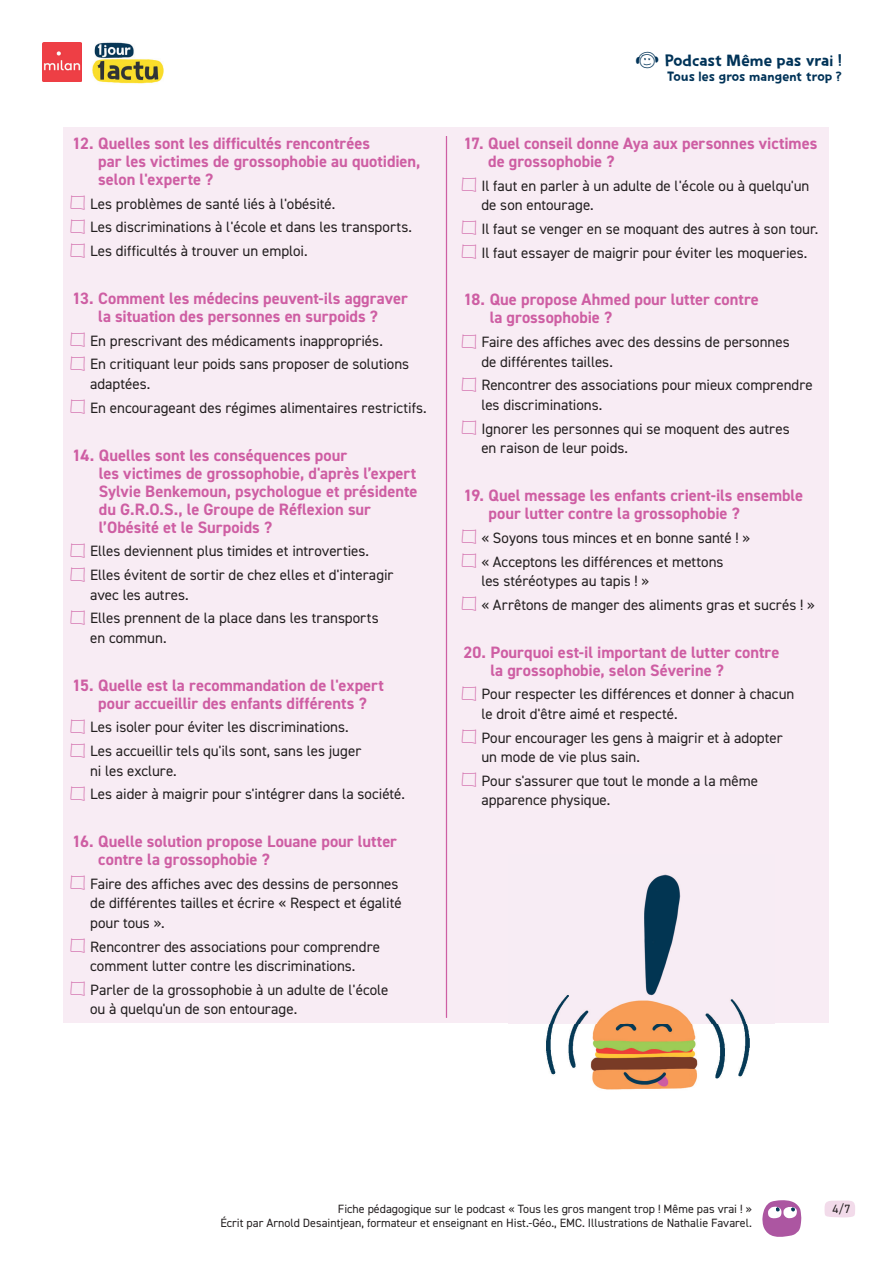
<style>
.page{position:relative;width:893px;height:1263px;background:#fff}
.page>*{position:absolute;margin:0;border:0;box-sizing:border-box;transform-origin:0 0}
.t1{font:700 16.5px/18px "DIN2014";color:#ce5ea3}
.t2{font:16.5px "Spoonbread";color:#003358}
.t3{font:15px/23.7px "DIN2014";color:#231f20}
.t4{font:13.5px "Spoonbread";letter-spacing:.005em;color:#003358}
.t5{font:12px "DIN2014";color:#231f20}
.s1{font-family:"Peax Webdesigncircles";color:#ce5ea3}
</style>
<div class="page">
<svg style="left:824px;top:1200px;width:31px;height:17px"></svg>
<img style="left:92px;top:42px;width:72px;height:42px">
<img style="left:43px;top:43px;width:38px;height:38px">
<svg style="left:762px;top:1200px;width:39px;height:37px"></svg>
<div style="left:64px;top:128px;width:765px;height:895px;background:#f8ecf4"></div>
<hr style="left:446px;top:136px;width:1px;height:882px;background:#ce5ea3">
<img style="left:508px;top:874px;width:266px;height:216px">
<p class="t1" style="left:98px;top:134px;width:324px;text-indent:-26px">12. Quelles sont les difficultés rencontrées<br>par les victimes de grossophobie au quotidien, selon l'experte ?</p>
<p class="t3" style="left:72px;top:191px;width:341px"><span class="s1">A</span> Les problèmes de santé liés à l'obésité.<br><span class="s1">A</span> Les discriminations à l'école et dans les transports.<br><span class="s1">A</span> Les difficultés à trouver un emploi.</p>
<p class="t1" style="left:72px;top:289px;width:337px;text-align:center">13. Comment les médecins peuvent-ils aggraver la situation des personnes en surpoids ?</p>
<p class="t3" style="left:72px;top:328px;width:338px"><span class="s1">A</span> En prescrivant des médicaments inappropriés.<br><span class="s1">A</span> En critiquant leur poids sans proposer de solutions</p>
<p class="t3" style="left:72px;top:372px;width:356px;text-indent:18px">adaptées.<br><span class="s1">A</span> En encourageant des régimes alimentaires restrictifs.</p>
<p class="t1" style="left:99px;top:446px;width:320px;text-indent:-27px">14. Quelles sont les conséquences pour<br>les victimes de grossophobie, d'après l’expert Sylvie Benkemoun, psychologue et présidente du G.R.O.S., le Groupe de Réflexion sur l’Obésité et le Surpoids ?</p>
<p class="t3" style="left:72px;top:539px;width:323px"><span class="s1">A</span> Elles deviennent plus timides et introverties.<br><span class="s1">A</span> Elles évitent de sortir de chez elles et d'interagir</p>
<p class="t3" style="left:72px;top:582px;width:308px;text-indent:18px">avec les autres.<br><span class="s1">A</span> Elles prennent de la place dans les transports</p>
<p class="t3" style="left:90px;top:625px;width:78px">en commun.</p>
<p class="t1" style="left:72px;top:676px;width:313px;text-align:center">15. Quelle est la recommandation de l'expert pour accueillir des enfants différents ?</p>
<p class="t3" style="left:72px;top:715px;width:290px"><span class="s1">A</span> Les isoler pour éviter les discriminations.<br><span class="s1">A</span> Les accueillir tels qu'ils sont, sans les juger</p>
<p class="t3" style="left:72px;top:758px;width:334px;text-indent:18px">ni les exclure.<br><span class="s1">A</span> Les aider à maigrir pour s'intégrer dans la société.</p>
<p class="t1" style="left:98px;top:832px;width:300px;text-indent:-26px">16. Quelle solution propose Louane pour lutter contre la grossophobie ?</p>
<p class="t3" style="left:90px;top:874px;width:313px;line-height:19.5px;text-indent:-18px"><span class="s1">A</span> Faire des affiches avec des dessins de personnes de différentes tailles et écrire « Respect et égalité pour tous ».</p>
<p class="t3" style="left:72px;top:936px;width:309px;line-height:19.5px;text-align:center"><span class="s1">A</span> Rencontrer des associations pour comprendre comment lutter contre les discriminations.</p>
<p class="t3" style="left:90px;top:980px;width:300px;line-height:19.5px;text-indent:-18px"><span class="s1">A</span> Parler de la grossophobie à un adulte de l'école ou à quelqu'un de son entourage.</p>
<p class="t2" style="left:665px;top:51px;width:179px">Podcast Même pas vrai !</p>
<p class="t4" style="left:667px;top:69px;width:176px">Tous les gros mangent trop ?</p>
<p class="t1" style="left:488px;top:134px;width:331px;text-indent:-25px">17. Quel conseil donne Aya aux personnes victimes de grossophobie ?</p>
<p class="t3" style="left:481px;top:175px;width:330px;line-height:19.5px;text-indent:-18px"><span class="s1">A</span> Il faut en parler à un adulte de l'école ou à quelqu'un de son entourage.</p>
<p class="t3" style="left:463px;top:217px;width:356px"><span class="s1">A</span> Il faut se venger en se moquant des autres à son tour.<br><span class="s1">A</span> Il faut essayer de maigrir pour éviter les moqueries.</p>
<p class="t1" style="left:490px;top:291px;width:271px;text-indent:-26px">18. Que propose Ahmed pour lutter contre la grossophobie ?</p>
<p class="t3" style="left:481px;top:332px;width:310px;line-height:19.5px;text-indent:-18px"><span class="s1">A</span> Faire des affiches avec des dessins de personnes de différentes tailles.</p>
<p class="t3" style="left:481px;top:375px;width:333px;line-height:19.5px;text-indent:-18px"><span class="s1">A</span> Rencontrer des associations pour mieux comprendre les discriminations.</p>
<p class="t3" style="left:481px;top:418px;width:310px;line-height:19.5px;text-indent:-18px"><span class="s1">A</span> Ignorer les personnes qui se moquent des autres en raison de leur poids.</p>
<p class="t1" style="left:488px;top:486px;width:316px;text-indent:-25px">19. Quel message les enfants crient-ils ensemble pour lutter contre la grossophobie ?</p>
<p class="t3" style="left:463px;top:525px;width:288px"><span class="s1">A</span> « Soyons tous minces et en bonne santé ! »<br><span class="s1">A</span> « Acceptons les différences et mettons</p>
<p class="t3" style="left:463px;top:569px;width:353px;text-indent:18px">les stéréotypes au tapis ! »<br><span class="s1">A</span> « Arrêtons de manger des aliments gras et sucrés ! »</p>
<p class="t1" style="left:490px;top:643px;width:290px;text-indent:-27px">20. Pourquoi est-il important de lutter contre la grossophobie, selon Séverine ?</p>
<p class="t3" style="left:481px;top:684px;width:315px;line-height:19.5px;text-indent:-18px"><span class="s1">A</span> Pour respecter les différences et donner à chacun le droit d'être aimé et respecté.</p>
<p class="t3" style="left:481px;top:727px;width:303px;line-height:19.5px;text-indent:-18px"><span class="s1">A</span> Pour encourager les gens à maigrir et à adopter un mode de vie plus sain.</p>
<p class="t3" style="left:481px;top:771px;width:278px;line-height:19.5px;text-indent:-18px"><span class="s1">A</span> Pour s'assurer que tout le monde a la même apparence physique.</p>
<p class="t5" style="left:338px;top:1201px;width:415px">Fiche pédagogique sur le podcast « Tous les gros mangent trop ! Même pas vrai ! »</p>
<p class="t5" style="left:833px;top:1201px;width:19px">4/7</p>
<p class="t5" style="left:220px;top:1215px;width:533px">Écrit par Arnold Desaintjean, formateur et enseignant en Hist.-Géo., EMC. Illustrations de Nathalie Favarel.</p>
</div>
